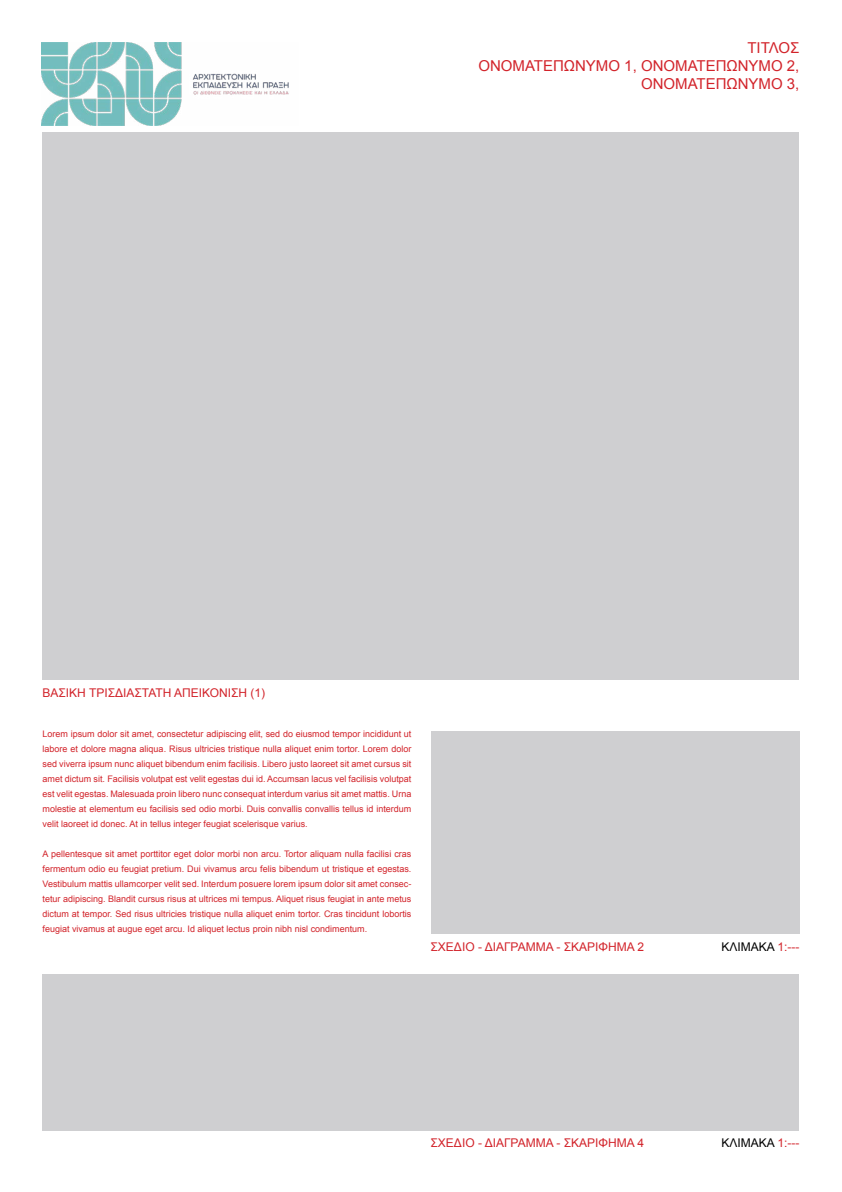
<style>
.page{position:relative;width:842px;height:1192px;background:#fff}
.page>*{position:absolute;margin:0;border:0;box-sizing:border-box;transform-origin:0 0}
.t1{font:15px/18px "Arial";color:#d2232a;text-align:right}
.t2{font:12px "Arial";color:#d2232a}
.t3{font:12px "Arial";color:#000}
.t4{font:9px/15px "Arial";color:#d2232a;text-align:justify}
.s1{color:#d2232a}
</style>
<div class="page">
<div style="left:43px;top:132px;width:756px;height:548px;background:#cfcfd1"></div>
<div style="left:43px;top:974px;width:756px;height:156px;background:#cfcfd1"></div>
<div style="left:431px;top:731px;width:368px;height:202px;background:#cfcfd1"></div>
<img style="left:42px;top:43px;width:247px;height:83px">
<h1 class="t1" style="left:478px;top:39px;width:323px">ΤΙΤΛΟΣ<br>ΟΝΟΜΑΤΕΠΩΝΥΜΟ 1, ΟΝΟΜΑΤΕΠΩΝΥΜΟ 2,<br>ΟΝΟΜΑΤΕΠΩΝΥΜΟ 3,</h1>
<h2 class="t2" style="left:43px;top:685px;width:224px">ΒΑΣΙΚΗ ΤΡΙΣΔΙΑΣΤΑΤΗ ΑΠΕΙΚΟΝΙΣΗ (1)</h2>
<p class="t4" style="left:43px;top:727px;width:370px">Lorem ipsum dolor sit amet, consectetur adipiscing elit, sed do eiusmod tempor incididunt ut labore et dolore magna aliqua. Risus ultricies tristique nulla aliquet enim tortor. Lorem dolor sed viverra ipsum nunc aliquet bibendum enim facilisis. Libero justo laoreet sit amet cursus sit amet dictum sit. Facilisis volutpat est velit egestas dui id. Accumsan lacus vel facilisis volutpat est velit egestas. Malesuada proin libero nunc consequat interdum varius sit amet mattis. Urna molestie at elementum eu facilisis sed odio morbi. Duis convallis convallis tellus id interdum velit laoreet id donec. At in tellus integer feugiat scelerisque varius.</p>
<p class="t4" style="left:43px;top:847px;width:370px">A pellentesque sit amet porttitor eget dolor morbi non arcu. Tortor aliquam nulla facilisi cras fermentum odio eu feugiat pretium. Dui vivamus arcu felis bibendum ut tristique et egestas.<br>Vestibulum mattis ullamcorper velit sed. Interdum posuere lorem ipsum dolor sit amet consec&shy;tetur adipiscing. Blandit cursus risus at ultrices mi tempus. Aliquet risus feugiat in ante metus dictum at tempor. Sed risus ultricies tristique nulla aliquet enim tortor. Cras tincidunt lobortis feugiat vivamus at augue eget arcu. Id aliquet lectus proin nibh nisl condimentum.</p>
<h2 class="t2" style="left:431px;top:939px;width:215px">ΣΧΕΔΙΟ - ΔΙΑΓΡΑΜΜΑ - ΣΚΑΡΙΦΗΜΑ 2</h2>
<h2 class="t3" style="left:721px;top:939px;width:80px">ΚΛΙΜΑΚΑ <span class="s1">1:---</span></h2>
<h2 class="t2" style="left:431px;top:1135px;width:215px">ΣΧΕΔΙΟ - ΔΙΑΓΡΑΜΜΑ - ΣΚΑΡΙΦΗΜΑ 4</h2>
<h2 class="t3" style="left:721px;top:1135px;width:80px">ΚΛΙΜΑΚΑ <span class="s1">1:---</span></h2>
</div>
